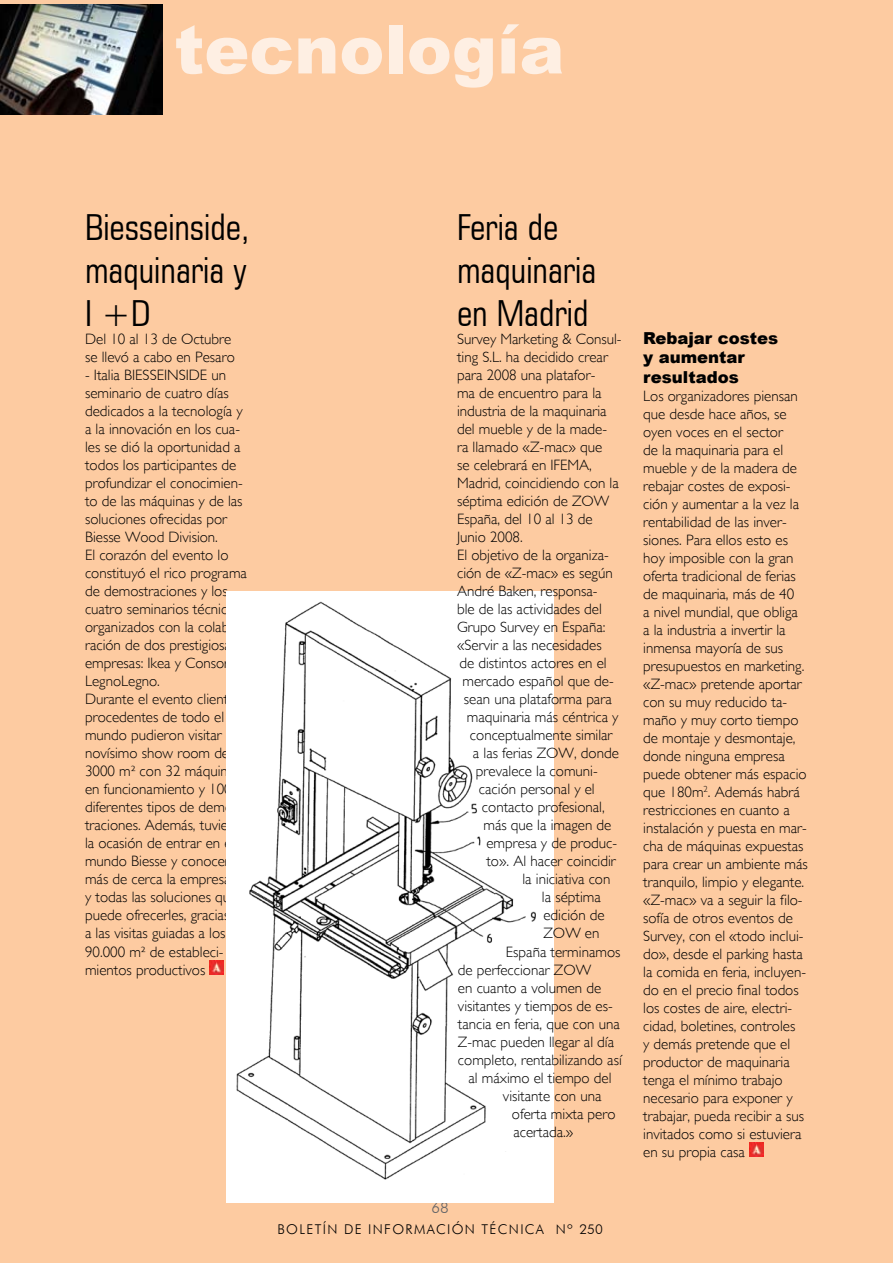
<style>
.page{position:relative;width:893px;height:1263px;background:#fdcba1}
.page>*{position:absolute;margin:0;border:0;box-sizing:border-box;transform-origin:0 0}
.t1{font:900 67.5px "Arial";color:#feefe3}
.t2{font:condensed 36px/43.2px "Square 721 BT";color:#000;text-align:justify}
.t3{font:900 16.5px/19.5px "Arial";color:#000}
.t4{font:300 15px/18px "Gill Sans";color:#000}
.t5{font:300 15px "Futura BT";color:#636467}
.t6{font:300 13.5px "Futura BT";letter-spacing:.1em;color:#000}
</style>
<div class="page">
<img style="left:0;top:5px;width:163px;height:110px">
<img style="left:209px;top:960px;width:14px;height:14px">
<img style="left:226px;top:592px;width:327px;height:611px">
<img style="left:749px;top:1143px;width:14px;height:14px">
<h1 class="t1" style="left:174px;top:0;width:392px">tecnología</h1>
<h2 class="t2" style="left:85px;top:205px;width:166px">Biesseinside, maquinaria y I +D</h2>
<p class="t4" style="left:85px;top:330px;width:151px">Del 10 al 13 de Octubre se llevó a cabo en Pesaro</p>
<p class="t4" style="left:85px;top:366px;width:165px">- Italia BIESSEINSIDE un seminario de cuatro días dedicados a la tecnología y a la innovación en los cua&shy;les se dió la oportunidad a todos los participantes de profundizar el conocimien&shy;to de las máquinas y de las soluciones ofrecidas por<br>Biesse Wood Division.<br>El corazón del evento lo constituyó el rico programa de demostraciones y los cuatro seminarios técnicos organizados con la colabo&shy;ración de dos prestigiosas empresas: Ikea y Consorcio<br>LegnoLegno.<br>Durante el evento clientes procedentes de todo el mundo pudieron visitar el novísimo show room de<br>3000 m² con 32 máquinas en funcionamiento y 100 diferentes tipos de demos&shy;traciones. Además, tuvieron la ocasión de entrar en el mundo Biesse y conocer más de cerca la empresa<br>y todas las soluciones que puede ofrecerles, gracias<br>a las visitas guiadas a los<br>90.000 m² de estableci&shy;mientos productivos</p>
<h2 class="t2" style="left:457px;top:205px;width:141px;text-align:left">Feria de maquinaria en Madrid</h2>
<p class="t4" style="left:457px;top:330px;width:166px">Survey Marketing &amp; Consul-</p>
<p class="t4" style="left:457px;top:348px;width:152px">ting S.L. ha decidido crear</p>
<p class="t4" style="left:457px;top:366px;width:140px">para 2008 una platafor-</p>
<p class="t4" style="left:457px;top:384px;width:146px">ma de encuentro para la</p>
<p class="t4" style="left:457px;top:402px;width:151px">industria de la maquinaria</p>
<p class="t4" style="left:457px;top:420px;width:152px">del mueble y de la made-</p>
<p class="t4" style="left:457px;top:438px;width:147px">ra llamado «Z-mac» que</p>
<p class="t4" style="left:457px;top:456px;width:136px">se celebrará en IFEMA,</p>
<p class="t4" style="left:457px;top:474px;width:163px">Madrid, coincidiendo con la</p>
<p class="t4" style="left:457px;top:492px;width:154px">séptima edición de ZOW</p>
<p class="t4" style="left:457px;top:510px;width:137px">España, del 10 al 13 de</p>
<p class="t4" style="left:457px;top:528px;width:67px">Junio 2008.</p>
<p class="t4" style="left:457px;top:546px;width:153px">El objetivo de la organiza-</p>
<p class="t4" style="left:457px;top:564px;width:157px">ción de «Z-mac» es según</p>
<p class="t4" style="left:457px;top:582px;width:142px">André Baken, responsa-</p>
<p class="t4" style="left:457px;top:600px;width:146px">ble de las actividades del</p>
<p class="t4" style="left:457px;top:618px;width:150px">Grupo Survey en España:</p>
<p class="t4" style="left:457px;top:636px;width:146px">«Servir a las necesidades</p>
<p class="t4" style="left:459px;top:654px;width:149px">de distintos actores en el</p>
<p class="t4" style="left:462px;top:672px;width:153px">mercado español que de-</p>
<p class="t4" style="left:464px;top:690px;width:149px">sean una plataforma para</p>
<p class="t4" style="left:467px;top:708px;width:153px">maquinaria más céntrica y</p>
<p class="t4" style="left:470px;top:726px;width:144px">conceptualmente similar</p>
<p class="t4" style="left:473px;top:744px;width:147px">a las ferias ZOW, donde</p>
<p class="t4" style="left:476px;top:762px;width:123px">prevalece la comuni-</p>
<p class="t4" style="left:479px;top:780px;width:117px">cación personal y el</p>
<p class="t4" style="left:482px;top:798px;width:124px">contacto profesional,</p>
<p class="t4" style="left:483px;top:816px;width:129px">más que la imagen de</p>
<p class="t4" style="left:486px;top:834px;width:132px">empresa y de produc-</p>
<p class="t4" style="left:486px;top:852px;width:131px">to». Al hacer coincidir</p>
<p class="t4" style="left:522px;top:870px;width:89px">la iniciativa con</p>
<p class="t4" style="left:542px;top:888px;width:60px">la séptima</p>
<p class="t4" style="left:543px;top:906px;width:63px">edición de</p>
<p class="t4" style="left:543px;top:924px;width:58px">ZOW en</p>
<p class="t4" style="left:506px;top:942px;width:116px">España terminamos</p>
<p class="t4" style="left:458px;top:960px;width:135px">de perfeccionar ZOW</p>
<p class="t4" style="left:458px;top:978px;width:145px">en cuanto a volumen de</p>
<p class="t4" style="left:458px;top:996px;width:156px">visitantes y tiempos de es-</p>
<p class="t4" style="left:458px;top:1014px;width:163px">tancia en feria, que con una</p>
<p class="t4" style="left:458px;top:1032px;width:158px">Z-mac pueden llegar al día</p>
<p class="t4" style="left:458px;top:1050px;width:165px">completo, rentabilizando así</p>
<p class="t4" style="left:468px;top:1068px;width:145px">al máximo el tiempo del</p>
<p class="t4" style="left:503px;top:1086px;width:100px">visitante con una</p>
<p class="t4" style="left:512px;top:1104px;width:105px">oferta mixta pero</p>
<p class="t4" style="left:513px;top:1122px;width:61px">acertada.»</p>
<p class="t5" style="left:431px;top:1199px;width:19px">68</p>
<p class="t6" style="left:277px;top:1220px;width:327px">BOLETÍN DE INFORMACIÓN TÉCNICA Nº 250</p>
<p class="t3" style="left:643px;top:327px;width:137px">Rebajar costes y aumentar resultados</p>
<p class="t4" style="left:643px;top:387px;width:166px">Los organizadores piensan que desde hace años, se oyen voces en el sector<br>de la maquinaria para el mueble y de la madera de rebajar costes de exposi&shy;ción y aumentar a la vez la rentabilidad de las inver&shy;siones. Para ellos esto es hoy imposible con la gran oferta tradicional de ferias de maquinaria, más de 40<br>a nivel mundial, que obliga a la industria a invertir la inmensa mayoría de sus presupuestos en marketing. «Z-mac» pretende aportar con su muy reducido ta&shy;maño y muy corto tiempo de montaje y desmontaje, donde ninguna empresa puede obtener más espacio que 180m<sup>2</sup>. Además habrá restricciones en cuanto a instalación y puesta en mar&shy;cha de máquinas expuestas para crear un ambiente más tranquilo, limpio y elegante. «Z-mac» va a seguir la filo&shy;sofía de otros eventos de<br>Survey, con el «todo inclui&shy;do», desde el parking hasta la comida en feria, incluyen&shy;do en el precio final todos los costes de aire, electri&shy;cidad, boletines, controles<br>y demás pretende que el productor de maquinaria tenga el mínimo trabajo necesario para exponer y trabajar, pueda recibir a sus invitados como si estuviera en su propia casa</p>
</div>
